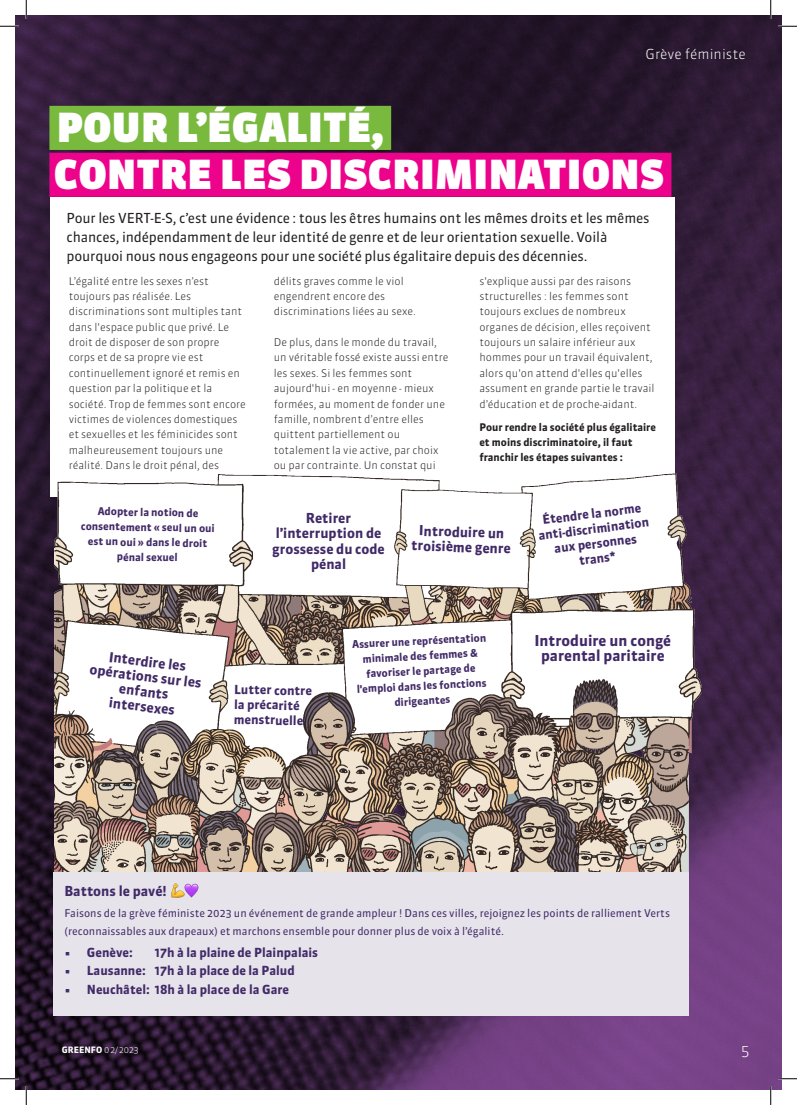
<style>
.page{position:relative;width:797px;height:1105px;background:#fff}
.page>*{position:absolute;margin:0;border:0;box-sizing:border-box;transform-origin:0 0}
.Titel_32_Magenta{font:900 40px "Sanuk OT";letter-spacing:.01em;color:#fff}
.Titel_32_Grün{font:900 40px "Sanuk OT";letter-spacing:.01em;color:#fff}
.Mengensatz_Kasten{font:700 15px/15.4px "Sanuk OT";color:#412a67;text-align:center}
.t1{font:300 15px "Sanuk OT";color:#fff}
.Lead{font:13.75px/18.8px "Sanuk OT";letter-spacing:-.01em;color:#231f20}
.Mengensatz_Kasten-2{font:700 13.75px/15px "Sanuk OT";color:#412a67;text-align:center}
.Kasten_Text{font:700 13.75px "Sanuk OT";color:#412a67}
.t2{font:300 13.75px "Sanuk OT";color:#fff}
.Mengensatz_Kasten-3{font:700 12.5px/15px "Sanuk OT";color:#412a67;text-align:center}
.Mengensatz_Kasten-4{font:300 10.62px/15.4px "Sanuk OT";color:#231f20}
.Kasten_Text-2{font:10.62px/17.5px "Sanuk OT";color:#412a67}
.Mengensatz_Kasten-5{font:700 10.62px/15px "Sanuk OT";color:#412a67;text-align:center}
.Mengensatz_Kasten-6{font:700 10.5px/15.4px "Sanuk OT";color:#231f20}
.t3{font:700 8.75px "Sanuk OT";letter-spacing:.01em;color:#fff}
.s1{font-weight:300}
</style>
<div class="page">
<img style="left:16px;top:16px;width:765px;height:1073px">
<div style="left:50px;top:197px;width:625px;height:300px;background:#fff"></div>
<img style="left:55px;top:383px;width:646px;height:504px">
<div style="left:49px;top:153px;width:622px;height:44px;background:#ed028c"></div>
<div style="left:49px;top:106px;width:342px;height:44px;background:#79ba3e"></div>
<div style="left:54px;top:872px;width:634px;height:143px;background:#e6e3eb"></div>
<svg style="left:0;top:25px;width:19px;height:2px"></svg>
<svg style="left:778px;top:25px;width:19px;height:2px"></svg>
<svg style="left:0;top:1078px;width:19px;height:1px"></svg>
<svg style="left:778px;top:1078px;width:19px;height:1px"></svg>
<svg style="left:25px;top:0;width:2px;height:19px"></svg>
<svg style="left:25px;top:1086px;width:2px;height:19px"></svg>
<svg style="left:770px;top:0;width:1px;height:19px"></svg>
<svg style="left:770px;top:1086px;width:1px;height:19px"></svg>
<p class="Titel_32_Grün" style="left:57px;top:103px;width:329px">POUR L’ÉGALITÉ,</p>
<p class="t2" style="left:645px;top:46px;width:102px">Grève féministe</p>
<p class="Titel_32_Magenta" style="left:54px;top:150px;width:611px">CONTRE LES DISCRIMINATIONS</p>
<p class="Lead" style="left:67px;top:209px;width:584px">Pour les VERT-E-S, c’est une évidence : tous les êtres humains ont les mêmes droits et les mêmes chances, indépendamment de leur identité de genre et de leur orientation sexuelle. Voilà pourquoi nous nous engageons pour une société plus égalitaire depuis des décennies.</p>
<p class="Mengensatz_Kasten-4" style="left:69px;top:273px;width:179px">L’égalité entre les sexes n’est toujours pas réalisée. Les discriminations sont multiples tant dans l'espace public que privé. Le droit de disposer de son propre corps et de sa propre vie est continuellement ignoré et remis en question par la politique et la société. Trop de femmes sont encore victimes de violences domestiques et sexuelles et les féminicides sont malheureusement toujours une réalité. Dans le droit pénal, des</p>
<p class="Mengensatz_Kasten-4" style="left:274px;top:273px;width:143px">délits graves comme le viol engendrent encore des discriminations liées au sexe.</p>
<p class="Mengensatz_Kasten-4" style="left:479px;top:273px;width:177px">s'explique aussi par des raisons structurelles : les femmes sont toujours exclues de nombreux organes de décision, elles reçoivent toujours un salaire inférieur aux hommes pour un travail équivalent, alors qu'on attend d'elles qu'elles assument en grande partie le travail d’éducation et de proche-aidant.</p>
<p class="Mengensatz_Kasten-6" style="left:479px;top:419px;width:178px">Pour rendre la société plus égalitaire et moins discriminatoire, il faut franchir les étapes suivantes :</p>
<p class="Mengensatz_Kasten-4" style="left:274px;top:334px;width:176px">De plus, dans le monde du travail, un véritable fossé existe aussi entre les sexes. Si les femmes sont aujourd'hui - en moyenne - mieux formées, au moment de fonder une famille, nombrent d’entre elles quittent partiellement ou totalement la vie active, par choix ou par contrainte. Un constat qui</p>
<p class="Mengensatz_Kasten-5" style="left:81px;top:503px;width:135px;rotate:1deg">Adopter la notion de consentement « seul un oui est un oui » dans le droit pénal sexuel</p>
<p class="Mengensatz_Kasten-2" style="left:272px;top:510px;width:114px;line-height:15.4px">Retirer l’interruption de grossesse du code pénal</p>
<p class="Mengensatz_Kasten-2" style="left:412px;top:523px;width:101px;rotate:2deg">Introduire un troisième genre</p>
<p class="Mengensatz_Kasten-2" style="left:93px;top:647px;width:114px;rotate:7deg">Interdire les opérations sur les enfants intersexes</p>
<p class="Mengensatz_Kasten-3" style="left:234px;top:682px;width:79px;rotate:1deg">Lutter contre</p>
<p class="Mengensatz_Kasten-3" style="left:234px;top:697px;width:71px;text-align:left;rotate:1deg">la précarité menstruelle</p>
<p class="Mengensatz_Kasten-5" style="left:352px;top:637px;width:136px;rotate:-3deg">Assurer une représentation minimale des femmes &amp; favoriser le partage de l'emploi dans les fonctions dirigeantes</p>
<p class="Mengensatz_Kasten-3" style="left:536px;top:513px;width:113px;rotate:-7deg">Étendre la norme anti-discrimination aux personnes trans*</p>
<p class="Mengensatz_Kasten" style="left:534px;top:633px;width:138px">Introduire un congé parental paritaire</p>
<p class="Kasten_Text" style="left:64px;top:883px;width:104px">Battons le pavé!</p>
<p class="Kasten_Text-2" style="left:64px;top:905px;width:607px">Faisons de la grève féministe 2023 un événement de grande ampleur ! Dans ces villes, rejoignez les points de ralliement Verts (reconnaissables aux drapeaux) et marchons ensemble pour donner plus de voix à l’égalité.</p>
<p class="Mengensatz_Kasten-3" style="left:64px;top:945px;width:70px">• Genève:</p>
<p class="Mengensatz_Kasten-3" style="left:154px;top:945px;width:165px">17h à la plaine de Plainpalais</p>
<p class="Mengensatz_Kasten-3" style="left:64px;top:963px;width:232px">• Lausanne: 17h à la place de la Palud</p>
<p class="Mengensatz_Kasten-3" style="left:64px;top:982px;width:226px">• Neuchâtel: 18h à la place de la Gare</p>
<p class="t3" style="left:62px;top:1044px;width:78px">GREENFO <span class="s1">02/2023</span></p>
<h2 class="t1" style="left:741px;top:1042px;width:10px">5</h2>
</div>
